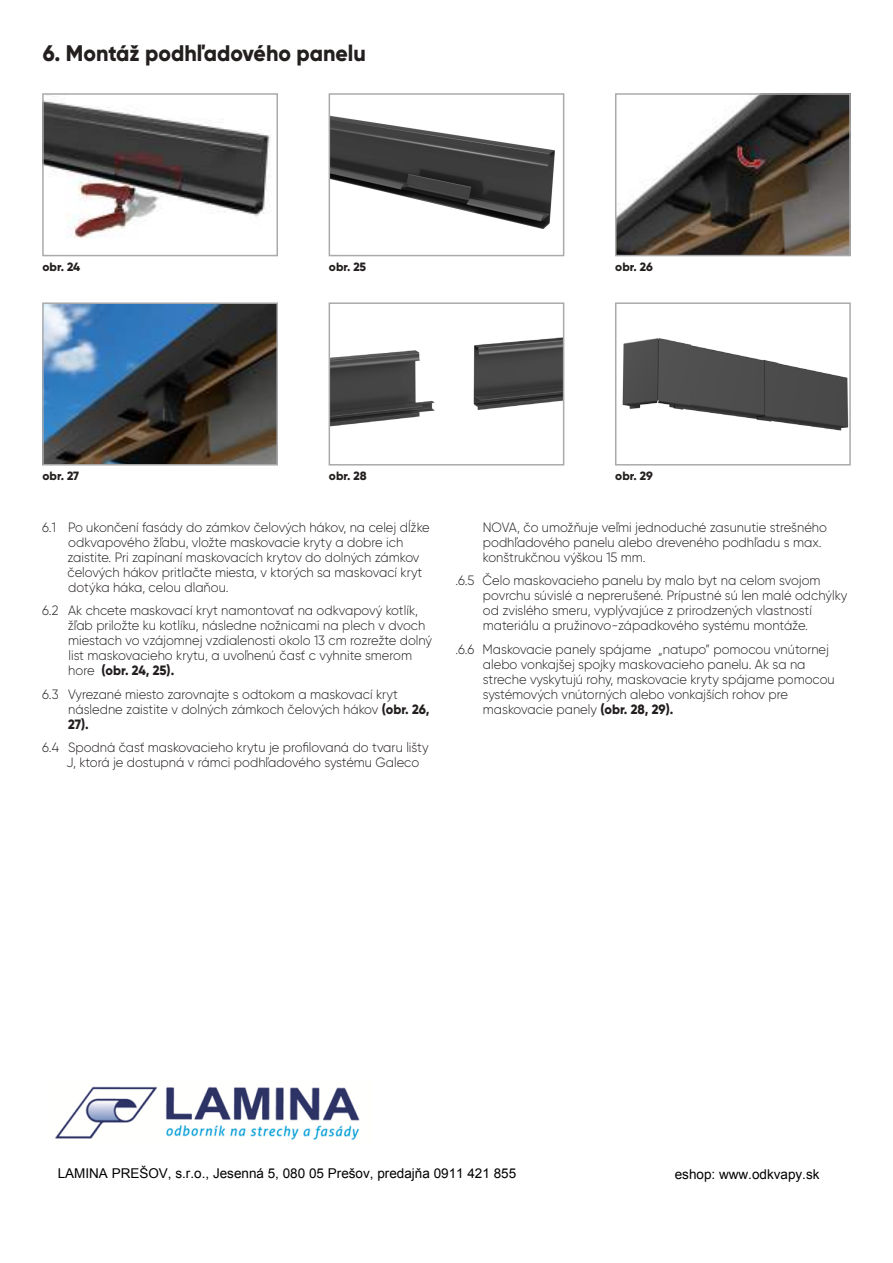
<style>
.page{position:relative;width:893px;height:1263px;background:#fff}
.page>*{position:absolute;margin:0;border:0;box-sizing:border-box;transform-origin:0 0}
.t1{font:800 22.5px "Gilroy";color:#241f1f;scale:.95 1}
.t2{font:300 13.5px/15px "Gilroy";color:#241f1f;scale:.95 1}
.t3{font:800 12px "Gilroy";color:#241f1f}
.s1{font-weight:800}
</style>
<div class="page">
<img style="left:45px;top:101px;width:225px;height:137px">
<div style="left:42px;top:93px;width:236px;height:163px;border:2px solid #aaaaac"></div>
<img style="left:622px;top:338px;width:226px;height:93px">
<div style="left:615px;top:302px;width:236px;height:163px;border:2px solid #aaaaac"></div>
<img style="left:332px;top:116px;width:223px;height:113px">
<div style="left:329px;top:93px;width:235px;height:163px;border:2px solid #aaaaac"></div>
<img style="left:332px;top:337px;width:229px;height:90px">
<div style="left:329px;top:302px;width:235px;height:163px;border:2px solid #aaaaac"></div>
<img style="left:618px;top:96px;width:230px;height:157px">
<div style="left:615px;top:93px;width:236px;height:163px;border:2px solid #aaaaac"></div>
<img style="left:45px;top:305px;width:230px;height:157px">
<div style="left:42px;top:302px;width:236px;height:163px;border:2px solid #aaaaac"></div>
<img style="left:55px;top:1086px;width:305px;height:54px">
<h1 class="t1" style="left:43px;top:38px;width:341px">6. Montáž podhľadového panelu</h1>
<p class="t3" style="left:43px;top:259px;width:39px">obr. 24</p>
<p class="t3" style="left:329px;top:259px;width:39px">obr. 25</p>
<p class="t3" style="left:615px;top:259px;width:39px">obr. 26</p>
<p class="t3" style="left:43px;top:468px;width:38px">obr. 27</p>
<p class="t3" style="left:329px;top:468px;width:39px">obr. 28</p>
<p class="t3" style="left:615px;top:468px;width:39px">obr. 29</p>
<p class="t2" style="left:67px;top:519px;width:383px;text-indent:-25px">6.1 Po ukončení fasády do zámkov čelových hákov, na celej dĺžke odkvapového žľabu, vložte maskovacie kryty a dobre ich zaistite. Pri zapínaní maskovacích krytov do dolných zámkov čelových hákov pritlačte miesta, v ktorých sa maskovací kryt dotýka háka, celou dlaňou.</p>
<p class="t2" style="left:68px;top:603px;width:385px;text-indent:-25px">6.2 Ak chcete maskovací kryt namontovať na odkvapový kotlík, žľab priložte ku kotlíku, následne nožnicami na plech v dvoch miestach vo vzájomnej vzdialenosti okolo 13 cm rozrežte dolný list maskovacieho krytu, a uvoľnenú časť c vyhnite smerom hore <span class="s1">(obr. 24, 25).</span></p>
<p class="t2" style="left:68px;top:686px;width:382px;text-indent:-26px">6.3 Vyrezané miesto zarovnajte s odtokom a maskovací kryt následne zaistite v dolných zámkoch čelových hákov <span class="s1">(obr. 26,<br>27).</span></p>
<p class="t2" style="left:66px;top:740px;width:383px;text-indent:-24px">6.4 Spodná časť maskovacieho krytu je profilovaná do tvaru lišty<br>J, ktorá je dostupná v rámci podhľadového systému Galeco</p>
<p class="t2" style="left:483px;top:519px;width:364px">NOVA, čo umožňuje veľmi jednoduché zasunutie strešného podhľadového panelu alebo dreveného podhľadu s max. konštrukčnou výškou 15 mm.</p>
<p class="t2" style="left:483px;top:573px;width:385px;text-indent:-27px">.6.5 Čelo maskovacieho panelu by malo byt na celom svojom povrchu súvislé a neprerušené. Prípustné sú len malé odchýlky od zvislého smeru, vyplývajúce z prirodzených vlastností materiálu a pružinovo-západkového systému montáže.</p>
<p class="t2" style="left:483px;top:641px;width:372px;text-indent:-27px">.6.6 Maskovacie panely spájame „natupo” pomocou vnútornej alebo vonkajšej spojky maskovacieho panelu. Ak sa na streche vyskytujú rohy, maskovacie kryty spájame pomocou systémových vnútorných alebo vonkajších rohov pre maskovacie panely <span class="s1">(obr. 28, 29).</span></p>
</div>
